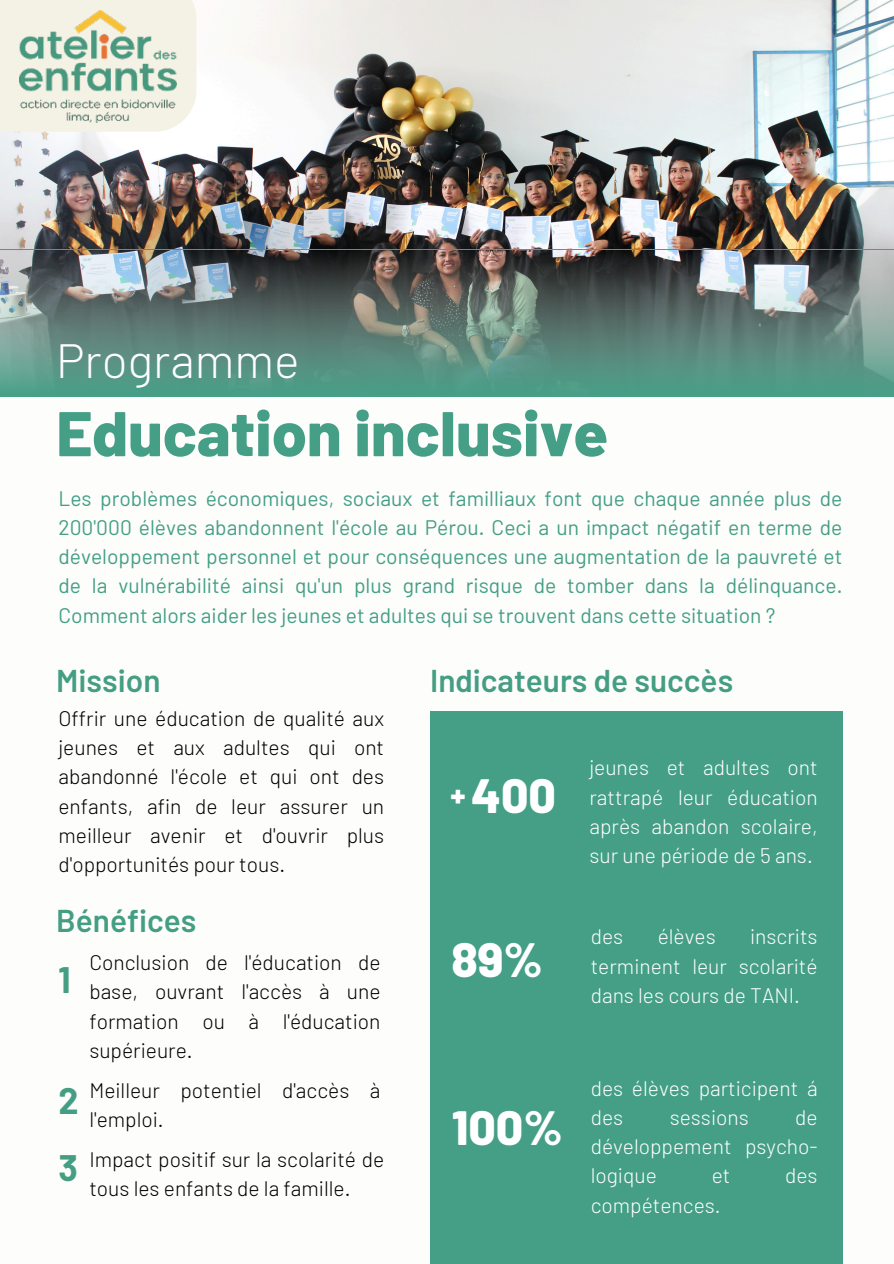
<style>
.page{position:relative;width:894px;height:1264px;background:#fff}
.page>*{position:absolute;margin:0;border:0;box-sizing:border-box;transform-origin:0 0}
.t1{font:800 63px "Barlow";color:#449f86}
.t2{font:800 48px "Barlow";color:#fff}
.t3{font:300 48px "Barlow";color:#fff}
.t4{font:700 36px "Barlow";color:#449e83}
.t5{font:600 31.5px "Barlow";color:#449e83}
.t6{font:800 31.5px "Barlow";color:#fff}
.t7{font:21px/29.2px "Barlow";color:#449f86;text-align:justify}
.t8{font:300 21px/29.2px "Barlow";color:#000;text-align:justify}
.t9{font:300 21px/29.2px "Barlow";color:#fff;text-align:justify}
</style>
<div class="page">
<div style="left:0;top:0;width:893px;height:1263px;background:#fdfdfb"></div>
<div style="left:430px;top:711px;width:412px;height:552px;background:#449f86"></div>
<img style="left:0;top:0;width:893px;height:249px">
<div style="left:0;top:0;width:196px;height:132px;background:#f4f2e5"></div>
<img style="left:0;top:249px;width:893px;height:147px">
<img style="left:20px;top:10px;width:156px;height:113px">
<h3 class="t3" style="left:56px;top:330px;width:245px">Programme</h3>
<h1 class="t1" style="left:56px;top:393px;width:553px">Education inclusive</h1>
<p class="t7" style="left:58px;top:482px;width:785px">Les problèmes économiques, sociaux et familliaux font que chaque année plus de 200'000 élèves abandonnent l'école au Pérou. Ceci a un impact négatif en terme de développement personnel et pour conséquences une augmentation de la pauvreté et de la vulnérabilité ainsi qu'un plus grand risque de tomber dans la délinquance.<br>Comment alors aider les jeunes et adultes qui se trouvent dans cette situation ?</p>
<h4 class="t5" style="left:56px;top:660px;width:106px">Mission</h4>
<p class="t8" style="left:58px;top:702px;width:327px">Offrir une éducation de qualité aux jeunes et aux adultes qui ont abandonné l'école et qui ont des enfants, afin de leur assurer un meilleur avenir et d'ouvrir plus d'opportunités pour tous.</p>
<h4 class="t5" style="left:56px;top:900px;width:142px">Bénéfices</h4>
<p class="t4" style="left:58px;top:956px;width:14px">1</p>
<p class="t8" style="left:89px;top:947px;width:292px">Conclusion de l'éducation de base, ouvrant l'accès à une formation ou à l'éducation supérieure.</p>
<p class="t8" style="left:89px;top:1074px;width:292px">Meilleur potentiel d'accès à l'emploi.</p>
<p class="t8" style="left:89px;top:1143px;width:296px">Impact positif sur la scolarité de tous les enfants de la famille.</p>
<p class="t4" style="left:58px;top:1077px;width:22px">2</p>
<p class="t4" style="left:58px;top:1144px;width:21px">3</p>
<h4 class="t5" style="left:430px;top:660px;width:304px">Indicateurs de succès</h4>
<p class="t6" style="left:450px;top:774px;width:17px">+</p>
<h2 class="t2" style="left:471px;top:765px;width:86px">400</h2>
<h2 class="t2" style="left:451px;top:928px;width:93px">89%</h2>
<p class="t9" style="left:589px;top:752px;width:230px">jeunes et adultes ont rattrapé leur éducation après abandon scolaire, sur une période de 5 ans.</p>
<p class="t9" style="left:590px;top:921px;width:34px">des</p>
<p class="t9" style="left:657px;top:921px;width:59px">élèves</p>
<p class="t9" style="left:590px;top:921px;width:228px;text-indent:159px">inscrits terminent leur scolarité dans les cours de TANI.</p>
<h2 class="t2" style="left:452px;top:1097px;width:112px">100%</h2>
<p class="t9" style="left:590px;top:1072px;width:228px">des élèves participent á des</p>
<p class="t9" style="left:590px;top:1101px;width:228px;text-indent:204px">de développement psycho&shy;logique</p>
<p class="t9" style="left:669px;top:1101px;width:80px">sessions</p>
<p class="t9" style="left:711px;top:1160px;width:20px">et</p>
<p class="t9" style="left:785px;top:1160px;width:34px">des</p>
<p class="t9" style="left:590px;top:1189px;width:131px">compétences.</p>
</div>
